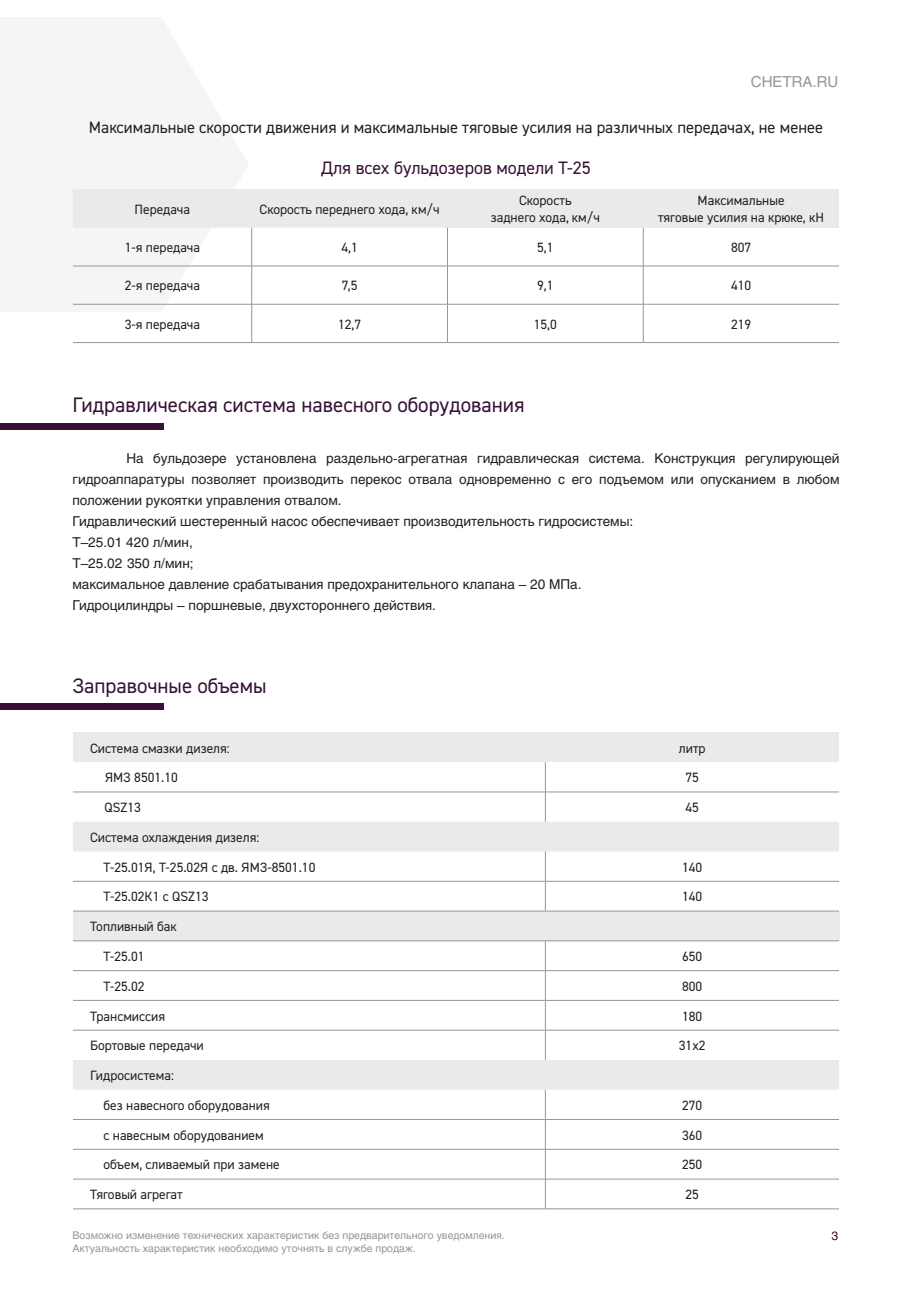
<style>
.page{position:relative;width:915px;height:1306px;background:#fff}
.page>*{position:absolute;margin:0;border:0;box-sizing:border-box;transform-origin:0 0}
.t1{font:21px "DIN2014";color:#371237}
.t2{font:18px "DIN2014";color:#371237}
.t3{font:16.5px "DIN2014";color:#241f1f}
.t4{font:15px "Helios";color:#969698}
.t5{font:13.5px/16.2px "DIN2014";color:#241f1f;text-align:center}
.t6{font:13.5px/21px "Helios";color:#241f1f}
.t7{font:12px "Helios";color:#370c31}
.t8{font:10.5px/13.5px "Helios";color:#969698}
</style>
<div class="page">
<svg style="left:72px;top:188px;width:177px;height:117px;fill:#f6f5f5"></svg>
<div style="left:73px;top:189px;width:374px;height:39px;background:#ebeaea"></div>
<div style="left:447px;top:189px;width:196px;height:39px;background:#ebeaea"></div>
<div style="left:643px;top:189px;width:195px;height:39px;background:#ebeaea"></div>
<hr style="left:251px;top:228px;width:1px;height:38px;background:#969698">
<hr style="left:447px;top:228px;width:1px;height:38px;background:#969698">
<hr style="left:642px;top:228px;width:1px;height:38px;background:#969698">
<hr style="left:73px;top:266px;width:179px;height:1px;background:#969698">
<hr style="left:252px;top:266px;width:195px;height:1px;background:#969698">
<hr style="left:251px;top:266px;width:1px;height:38px;background:#969698">
<hr style="left:447px;top:266px;width:196px;height:1px;background:#969698">
<hr style="left:447px;top:266px;width:1px;height:38px;background:#969698">
<hr style="left:643px;top:266px;width:195px;height:1px;background:#969698">
<hr style="left:642px;top:266px;width:1px;height:38px;background:#969698">
<hr style="left:73px;top:304px;width:179px;height:1px;background:#969698">
<hr style="left:252px;top:304px;width:195px;height:1px;background:#969698">
<hr style="left:447px;top:304px;width:196px;height:1px;background:#969698">
<hr style="left:643px;top:304px;width:195px;height:1px;background:#969698">
<hr style="left:251px;top:304px;width:1px;height:38px;background:#969698">
<hr style="left:447px;top:304px;width:1px;height:38px;background:#969698">
<hr style="left:642px;top:304px;width:1px;height:38px;background:#969698">
<hr style="left:73px;top:342px;width:179px;height:1px;background:#969698">
<hr style="left:252px;top:342px;width:195px;height:1px;background:#969698">
<hr style="left:447px;top:342px;width:196px;height:1px;background:#969698">
<hr style="left:643px;top:342px;width:195px;height:1px;background:#969698">
<div style="left:0;top:423px;width:164px;height:6px;background:#371237"></div>
<div style="left:0;top:703px;width:164px;height:7px;background:#371237"></div>
<div style="left:73px;top:732px;width:472px;height:30px;background:#ebeaea"></div>
<div style="left:545px;top:732px;width:293px;height:30px;background:#ebeaea"></div>
<div style="left:73px;top:911px;width:765px;height:29px;background:#ebeaea"></div>
<svg style="left:73px;top:762px;width:765px;height:89px"></svg>
<hr style="left:545px;top:851px;width:1px;height:30px;background:#969698">
<hr style="left:73px;top:881px;width:472px;height:1px;background:#969698">
<hr style="left:545px;top:881px;width:293px;height:1px;background:#969698">
<svg style="left:545px;top:881px;width:1px;height:29px"></svg>
<hr style="left:73px;top:910px;width:472px;height:1px;background:#969698">
<hr style="left:545px;top:910px;width:293px;height:1px;background:#969698">
<hr style="left:545px;top:940px;width:293px;height:1px;background:#969698">
<svg style="left:545px;top:941px;width:1px;height:29px"></svg>
<hr style="left:545px;top:970px;width:293px;height:1px;background:#969698">
<hr style="left:545px;top:970px;width:1px;height:30px;background:#969698">
<svg style="left:73px;top:1000px;width:765px;height:89px"></svg>
<hr style="left:545px;top:1089px;width:1px;height:30px;background:#969698">
<hr style="left:73px;top:1119px;width:472px;height:1px;background:#969698">
<hr style="left:545px;top:1119px;width:293px;height:1px;background:#969698">
<hr style="left:545px;top:1119px;width:1px;height:30px;background:#969698">
<hr style="left:73px;top:1148px;width:472px;height:1px;background:#969698">
<hr style="left:545px;top:1148px;width:293px;height:1px;background:#969698">
<hr style="left:73px;top:1178px;width:472px;height:1px;background:#969698">
<hr style="left:545px;top:1178px;width:293px;height:1px;background:#969698">
<svg style="left:545px;top:1149px;width:1px;height:59px"></svg>
<hr style="left:73px;top:1208px;width:472px;height:1px;background:#969698">
<hr style="left:545px;top:1208px;width:293px;height:1px;background:#969698">
<hr style="left:73px;top:940px;width:472px;height:1px;background:#969698">
<hr style="left:73px;top:970px;width:472px;height:1px;background:#969698">
<hr style="left:73px;top:1000px;width:472px;height:1px;background:#969698">
<p class="t4" style="left:750px;top:73px;width:89px">CHETRA.RU</p>
<p class="t3" style="left:89px;top:117px;width:735px">Максимальные скорости движения и максимальные тяговые усилия на различных передачах, не менее</p>
<h2 class="t2" style="left:321px;top:157px;width:271px">Для всех бульдозеров модели Т-25</h2>
<p class="t5" style="left:134px;top:200px;width:57px">Передача</p>
<p class="t5" style="left:259px;top:200px;width:181px">Скорость переднего хода, км/ч</p>
<p class="t5" style="left:490px;top:192px;width:111px">Скорость<br>заднего хода, км/ч</p>
<p class="t5" style="left:657px;top:192px;width:168px">Максимальные<br>тяговые усилия на крюке, кН</p>
<p class="t5" style="left:125px;top:239px;width:77px">1-я передача</p>
<p class="t5" style="left:341px;top:239px;width:18px">4,1</p>
<p class="t5" style="left:537px;top:239px;width:18px">5,1</p>
<p class="t5" style="left:730px;top:239px;width:22px">807</p>
<p class="t5" style="left:125px;top:277px;width:77px">2-я передача</p>
<p class="t5" style="left:341px;top:277px;width:17px">7,5</p>
<p class="t5" style="left:537px;top:277px;width:18px">9,1</p>
<p class="t5" style="left:730px;top:277px;width:22px">410</p>
<p class="t5" style="left:125px;top:316px;width:77px">3-я передача</p>
<p class="t5" style="left:338px;top:316px;width:25px">12,7</p>
<p class="t5" style="left:533px;top:316px;width:25px">15,0</p>
<p class="t5" style="left:730px;top:316px;width:22px">219</p>
<h1 class="t1" style="left:72px;top:392px;width:453px">Гидравлическая система навесного оборудования</h1>
<p class="t6" style="left:72px;top:447px;width:768px;text-indent:54px">На бульдозере установлена раздельно-агрегатная гидравлическая система. Конструкция регулирующей гидроаппаратуры позволяет производить перекос отвала одновременно с его подъемом или опусканием в любом положении рукоятки управления отвалом.<br>Гидравлический шестеренный насос обеспечивает производительность гидросистемы:<br>Т–25.01 420 л/мин,<br>Т–25.02 350 л/мин;<br>максимальное давление срабатывания предохранительного клапана – 20 МПа.<br>Гидроцилиндры – поршневые, двухстороннего действия.</p>
<h1 class="t1" style="left:72px;top:672px;width:196px">Заправочные объемы</h1>
<p class="t5" style="left:90px;top:739px;width:141px">Система смазки дизеля:</p>
<p class="t5" style="left:678px;top:739px;width:28px">литр</p>
<p class="t5" style="left:105px;top:769px;width:74px">ЯМЗ 8501.10</p>
<p class="t5" style="left:685px;top:769px;width:15px">75</p>
<p class="t5" style="left:105px;top:799px;width:38px">QSZ13</p>
<p class="t5" style="left:685px;top:799px;width:15px">45</p>
<p class="t5" style="left:90px;top:828px;width:171px">Система охлаждения дизеля:</p>
<p class="t5" style="left:103px;top:858px;width:213px">Т-25.01Я, Т-25.02Я с дв. ЯМЗ-8501.10</p>
<p class="t5" style="left:681px;top:858px;width:22px">140</p>
<p class="t5" style="left:103px;top:888px;width:107px">Т-25.02К1 с QSZ13</p>
<p class="t5" style="left:681px;top:888px;width:22px">140</p>
<p class="t5" style="left:90px;top:918px;width:88px">Топливный бак</p>
<p class="t5" style="left:103px;top:948px;width:43px">Т-25.01</p>
<p class="t5" style="left:681px;top:948px;width:22px">650</p>
<p class="t5" style="left:103px;top:977px;width:43px">Т-25.02</p>
<p class="t5" style="left:681px;top:977px;width:22px">800</p>
<p class="t5" style="left:90px;top:1007px;width:77px">Трансмиссия</p>
<p class="t5" style="left:681px;top:1007px;width:22px">180</p>
<p class="t5" style="left:90px;top:1037px;width:115px">Бортовые передачи</p>
<p class="t5" style="left:678px;top:1037px;width:28px">31x2</p>
<p class="t5" style="left:90px;top:1067px;width:85px">Гидросистема:</p>
<p class="t5" style="left:103px;top:1096px;width:168px">без навесного оборудования</p>
<p class="t5" style="left:681px;top:1096px;width:22px">270</p>
<p class="t5" style="left:103px;top:1126px;width:162px">с навесным оборудованием</p>
<p class="t5" style="left:681px;top:1126px;width:22px">360</p>
<p class="t5" style="left:103px;top:1156px;width:178px">объем, сливаемый при замене</p>
<p class="t5" style="left:681px;top:1156px;width:22px">250</p>
<p class="t5" style="left:90px;top:1186px;width:94px">Тяговый агрегат</p>
<p class="t5" style="left:685px;top:1186px;width:15px">25</p>
<p class="t8" style="left:72px;top:1228px;width:434px">Возможно изменение технических характеристик без предварительного уведомления.<br>Актуальность характеристик необходимо уточнять в службе продаж.</p>
<p class="t7" style="left:831px;top:1228px;width:8px">3</p>
</div>
